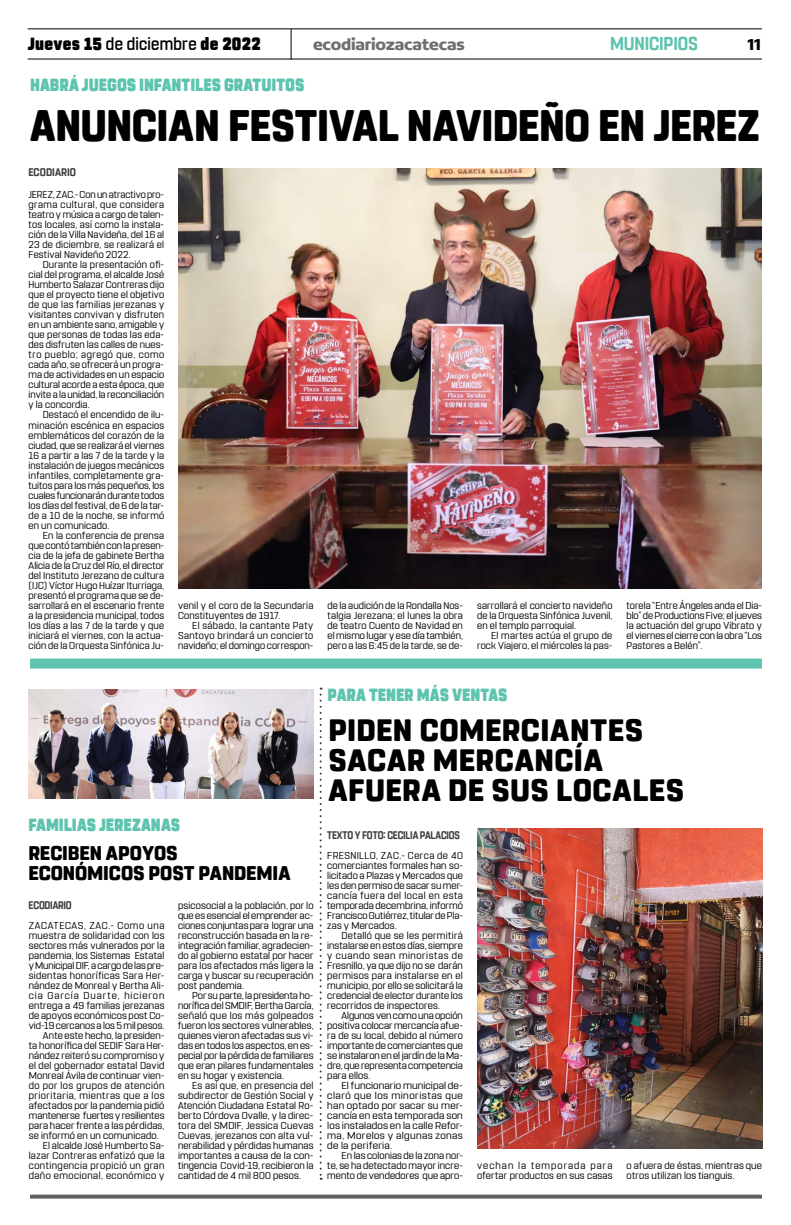
<style>
.page{position:relative;width:791px;height:1225px;background:#fff}
.page>*{position:absolute;margin:0;border:0;box-sizing:border-box;transform-origin:0 0}
.t1{font:800 44px "Rohn Rounded";letter-spacing:-.01em;color:#000;scale:.93 1}
.t2{font:800 30.8px/30px "Rohn Rounded";letter-spacing:.015em;color:#000}
.t3{font:800 19.8px/20px "Rohn Rounded";letter-spacing:-.005em;color:#000}
.t4{font:700 18.6px "Rohn Rounded";letter-spacing:-.01em;color:#5ec4af;scale:.91 1}
.t5{font:900 17.6px "Rohn Rounded";color:#5ec4af;scale:.87 1}
.t6{font:900 17.6px "Rohn Rounded";letter-spacing:.015em;color:#000;scale:.91 1}
.t7{font:700 16.9px "Concord";letter-spacing:-.01em;color:#706f6f}
.t8{font:700 16.9px "Concord";color:#000}
.t9{font:700 11px "Rohn Rounded";letter-spacing:-.01em;color:#3d3d3d;scale:.85 1}
.t10{font:700 11px "Rohn Rounded";letter-spacing:-.01em;color:#3d3d3d;scale:.91 1}
.t11{font:10px/10px "Rohn Rounded";letter-spacing:.015em;color:#000;text-align:justify}
.t12{font:10px/10px "Rohn Rounded";letter-spacing:.015em;color:#000;text-align:justify;scale:1.06 1}
.t13{font:10px "Rohn Rounded";letter-spacing:.035em;color:#000}
.t14{font:10px "Rohn Rounded";letter-spacing:.04em;color:#000}
.t15{font:10px "Rohn Rounded";letter-spacing:-.01em;color:#000}
.t16{font:10px "Rohn Rounded";letter-spacing:.05em;color:#000}
.t17{font:10px "Rohn Rounded";letter-spacing:.09em;color:#000}
.t18{font:10px "Rohn Rounded";letter-spacing:.045em;color:#000}
.t19{font:10px "Rohn Rounded";letter-spacing:.06em;color:#000}
.s1{font-weight:500}
</style>
<div class="page">
<hr style="left:28px;top:28px;width:734px;height:1px;background:#000">
<hr style="left:28px;top:59px;width:734px;height:1px;background:#000">
<hr style="left:291px;top:29px;width:1px;height:31px;background:#000">
<div style="left:30px;top:658px;width:732px;height:10px;background:#5ec4af"></div>
<svg style="left:30px;top:1194px;width:732px;height:4px;fill:#616161"></svg>
<img style="left:178px;top:168px;width:584px;height:420px">
<img style="left:477px;top:828px;width:286px;height:320px">
<img style="left:29px;top:689px;width:284px;height:109px">
<svg style="left:320px;top:687px;width:2px;height:492px"></svg>
<h3 class="t6" style="left:28px;top:33px;width:257px">Jueves 15 <span class="s1">de diciembre</span> de 2022</h3>
<h3 class="t7" style="left:313px;top:34px;width:153px">ecodiariozacatecas</h3>
<h3 class="t4" style="left:610px;top:32px;width:98px">MUNICIPIOS</h3>
<h3 class="t8" style="left:747px;top:34px;width:15px">11</h3>
<h3 class="t5" style="left:30px;top:75px;width:317px">HABRÁ JUEGOS INFANTILES GRATUITOS</h3>
<h1 class="t1" style="left:30px;top:100px;width:786px">ANUNCIAN FESTIVAL NAVIDEÑO EN JEREZ</h1>
<p class="t10" style="left:28px;top:166px;width:54px">ECODIARIO</p>
<p class="t11" style="left:29px;top:190px;width:137px">JEREZ, ZAC.- Con un atractivo pro&shy;grama cultural, que considera teatro y música a cargo de talen&shy;tos locales, así como la instala&shy;ción de la Villa Navideña, del 16 al 23 de diciembre, se realizará el Festival Navideño 2022.</p>
<p class="t11" style="left:29px;top:260px;width:137px;text-indent:14px">Durante la presentación ofi&shy;cial del programa, el alcalde José Humberto Salazar Contreras dijo que el proyecto tiene el objetivo de que las familias jerezanas y visitantes convivan y disfruten en un ambiente sano, amigable y que personas de todas las eda&shy;des disfruten las calles de nues&shy;tro pueblo; agregó que, como cada año, se ofrecerá un progra&shy;ma de actividades en un espacio cultural acorde a esta época, que invite a la unidad, la reconciliación y la concordia.</p>
<p class="t11" style="left:29px;top:410px;width:137px;text-indent:14px">Destacó el encendido de ilu&shy;minación escénica en espacios emblemáticos del corazón de la ciudad, que se realizará el viernes 16 a partir a las 7 de la tarde y la instalación de juegos mecánicos infantiles, completamente gra&shy;tuitos para los más pequeños, los cuales funcionarán durante todos los días del festival, de 6 de la tar&shy;de a 10 de la noche, se informó en un comunicado.</p>
<p class="t11" style="left:29px;top:530px;width:137px;text-indent:14px">En la conferencia de prensa que contó también con la presen&shy;cia de la jefa de gabinete Bertha Alicia de la Cruz del Río, el director del Instituto Jerezano de cultura (IJC) Víctor Hugo Huízar Iturriaga, presentó el programa que se de&shy;sarrollará en el escenario frente a la presidencia municipal, todos los días a las 7 de la tarde y que iniciará el viernes, con la actua&shy;ción de la Orquesta Sinfónica Ju-</p>
<p class="t11" style="left:178px;top:600px;width:137px">venil y el coro de la Secundaria<br>Constituyentes de 1917.</p>
<p class="t11" style="left:178px;top:620px;width:137px;text-indent:14px">El sábado, la cantante Paty Santoyo brindará un concierto navideño; el domingo correspon-</p>
<p class="t11" style="left:328px;top:600px;width:137px">de la audición de la Rondalla Nos&shy;talgia Jerezana; el lunes la obra de teatro Cuento de Navidad en el mismo lugar y ese día también, pero a las 6:45 de la tarde, se de-</p>
<p class="t11" style="left:477px;top:600px;width:137px">sarrollará el concierto navideño de la Orquesta Sinfónica Juvenil, en el templo parroquial.</p>
<p class="t11" style="left:477px;top:630px;width:137px;text-align:right">El martes actúa el grupo de rock Viajero, el miércoles la pas-</p>
<p class="t11" style="left:627px;top:600px;width:137px">torela “Entre Ángeles anda el Dia&shy;blo” de Productions Five; el jueves la actuación del grupo Vibrato y el viernes el cierre con la obra “Los Pastores a Belén”.</p>
<h3 class="t5" style="left:28px;top:814px;width:176px">FAMILIAS JEREZANAS</h3>
<h3 class="t3" style="left:28px;top:843px;width:264px">RECIBEN APOYOS<br>ECONÓMICOS POST PANDEMIA</h3>
<p class="t9" style="left:29px;top:899px;width:52px">ECODIARIO</p>
<p class="t19" style="left:29px;top:919px;width:137px">ZACATECAS, ZAC.- Como una</p>
<p class="t11" style="left:29px;top:930px;width:137px">muestra de solidaridad con los</p>
<p class="t11" style="left:29px;top:940px;width:137px">sectores más vulnerados por la</p>
<p class="t11" style="left:29px;top:950px;width:137px">pandemia, los Sistemas Estatal</p>
<p class="t15" style="left:29px;top:959px;width:137px">y Municipal DIF, a cargo de las pre-</p>
<p class="t13" style="left:29px;top:969px;width:137px">sidentas honoríficas Sara Her-</p>
<p class="t11" style="left:29px;top:980px;width:137px">nández de Monreal y Bertha Ali-</p>
<p class="t17" style="left:29px;top:989px;width:137px">cia García Duarte, hicieron</p>
<p class="t11" style="left:29px;top:1000px;width:137px">entrega a 49 familias jerezanas</p>
<p class="t11" style="left:29px;top:1010px;width:137px">de apoyos económicos post Co-</p>
<p class="t11" style="left:29px;top:1020px;width:137px">vid-19 cercanos a los 5 mil pesos.</p>
<p class="t11" style="left:43px;top:1030px;width:123px">Ante este hecho, la presiden-</p>
<p class="t11" style="left:29px;top:1040px;width:137px">ta honorífica del SEDIF Sara Her-</p>
<p class="t11" style="left:29px;top:1050px;width:137px">nández reiteró su compromiso y</p>
<p class="t11" style="left:29px;top:1060px;width:137px">el del gobernador estatal David</p>
<p class="t11" style="left:29px;top:1070px;width:137px">Monreal Ávila de continuar vien-</p>
<p class="t18" style="left:29px;top:1079px;width:137px">do por los grupos de atención</p>
<p class="t16" style="left:29px;top:1089px;width:137px">prioritaria, mientras que a los</p>
<p class="t11" style="left:29px;top:1100px;width:137px">afectados por la pandemia pidió</p>
<p class="t11" style="left:29px;top:1110px;width:137px">mantenerse fuertes y resilientes</p>
<p class="t11" style="left:29px;top:1120px;width:137px">para hacer frente a las pérdidas,</p>
<p class="t11" style="left:29px;top:1130px;width:131px">se informó en un comunicado.</p>
<p class="t11" style="left:43px;top:1140px;width:123px">El alcalde José Humberto Sa-</p>
<p class="t13" style="left:29px;top:1149px;width:137px">lazar Contreras enfatizó que la</p>
<p class="t14" style="left:29px;top:1159px;width:137px">contingencia propició un gran</p>
<p class="t14" style="left:29px;top:1169px;width:137px">daño emocional, económico y</p>
<p class="t11" style="left:178px;top:900px;width:137px">psicosocial a la población, por lo que es esencial el emprender ac&shy;ciones conjuntas para lograr una reconstrucción basada en la re&shy;integración familiar, agradecien&shy;do al gobierno estatal por hacer para los afectados más ligera la carga y buscar su recuperación post pandemia.</p>
<p class="t11" style="left:178px;top:990px;width:137px;text-indent:14px">Por su parte, la presidenta ho&shy;norífica del SMDIF, Bertha García, señaló que los más golpeados fueron los sectores vulnerables, quienes vieron afectadas sus vi&shy;das en todos los aspectos, en es&shy;pecial por la pérdida de familiares que eran pilares fundamentales en su hogar y existencia.</p>
<p class="t11" style="left:178px;top:1080px;width:137px;text-indent:14px">Es así que, en presencia del subdirector de Gestión Social y Atención Ciudadana Estatal Ro&shy;berto Córdova Ovalle, y la direc&shy;tora del SMDIF, Jessica Cuevas Cuevas, jerezanos con alta vul&shy;nerabilidad y pérdidas humanas importantes a causa de la con&shy;tingencia Covid-19, recibieron la cantidad de 4 mil 800 pesos.</p>
<h3 class="t5" style="left:328px;top:685px;width:208px">PARA TENER MÁS VENTAS</h3>
<h2 class="t2" style="left:328px;top:715px;width:357px">PIDEN COMERCIANTES<br>SACAR MERCANCÍA<br>AFUERA DE SUS LOCALES</h2>
<p class="t9" style="left:327px;top:828px;width:158px">TEXTO Y FOTO: CECILIA PALACIOS</p>
<p class="t11" style="left:327px;top:850px;width:137px">FRESNILLO, ZAC.- Cerca de 40 comerciantes formales han so&shy;licitado a Plazas y Mercados que les den permiso de sacar su mer&shy;cancía fuera del local en esta temporada decembrina, informó Francisco Gutiérrez, titular de Pla&shy;zas y Mercados.</p>
<p class="t11" style="left:327px;top:930px;width:137px;text-indent:14px">Detalló que se les permitirá instalarse en estos días, siempre y cuando sean minoristas de Fresnillo, ya que dijo no se darán permisos para instalarse en el municipio, por ello se solicitará la credencial de elector durante los recorridos de inspectores.</p>
<p class="t11" style="left:327px;top:1010px;width:137px;text-indent:14px">Algunos ven como una opción positiva colocar mercancía afue&shy;ra de su local, debido al número importante de comerciantes que se instalaron en el jardín de la Ma&shy;dre, que representa competencia para ellos.</p>
<p class="t12" style="left:327px;top:1080px;width:129px;text-indent:14px">El funcionario municipal de&shy;claró que los minoristas que han optado por sacar su mer&shy;cancía en esta temporada son los instalados en la calle Refor&shy;ma, Morelos y algunas zonas de la periferia.</p>
<p class="t11" style="left:327px;top:1150px;width:137px;text-indent:14px">En las colonias de la zona nor&shy;te, se ha detectado mayor incre&shy;mento de vendedores que apro-</p>
<p class="t11" style="left:477px;top:1160px;width:137px">vechan la temporada para ofertar productos en sus casas</p>
<p class="t11" style="left:627px;top:1160px;width:137px">o afuera de éstas, mientras que otros utilizan los tianguis.</p>
</div>
